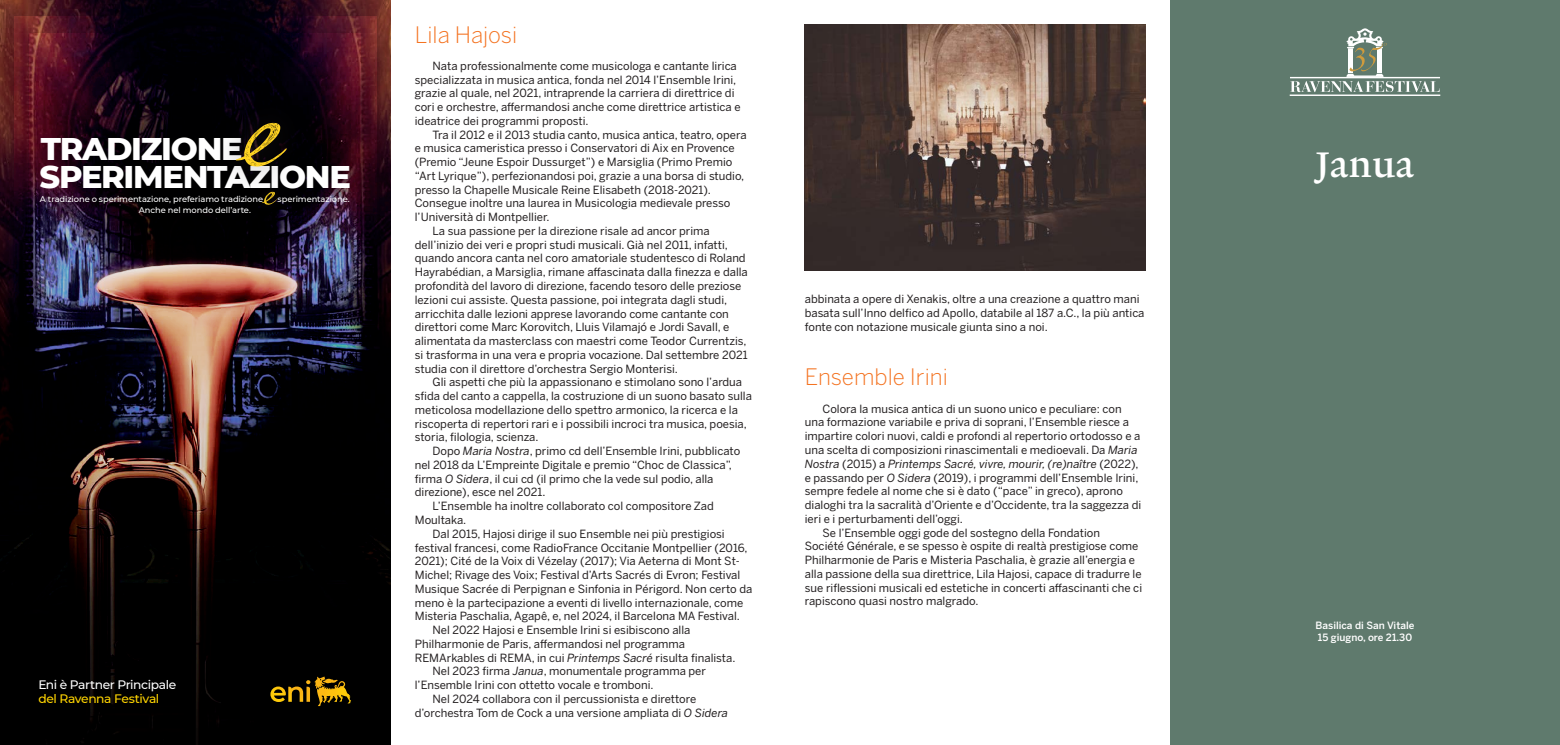
<style>
.page{position:relative;width:1560px;height:745px;background:#fff}
.page>*{position:absolute;margin:0;border:0;box-sizing:border-box;transform-origin:0 0}
.t1{font:37.5px "Lexicon No 1 Roman B";color:#fff}
.t2{font:800 32px "Montserrat";letter-spacing:-.04em;color:#fff}
.t3{font:300 22.5px "Benton Sans";color:#f47321}
.t4{font:500 12.25px "Montserrat";letter-spacing:-.035em;color:#fff}
.t5{font:500 12.25px "Montserrat";letter-spacing:-.03em;color:#ffd500}
.t6{font:11.25px/13.8px "Benton Sans";color:#231f20}
.t7{font:italic 11.25px "Benton Sans";color:#231f20}
.t8{font:500 10px/12px "Benton Sans";color:#fff}
.t9{font:500 8.38px "Montserrat";letter-spacing:-.005em;color:#fff}
.s1{font-style:italic}
.s2{font-style:normal}
</style>
<div class="page">
<div style="left:1169px;top:0;width:390px;height:744px;background:#5f7a6d"></div>
<svg style="left:1289px;top:28px;width:150px;height:68px"></svg>
<img style="left:804px;top:25px;width:340px;height:245px">
<svg style="left:0;top:0;width:390px;height:744px;background:#16070a"></svg>
<svg style="left:14px;top:16px;width:362px;height:711px;background:#14050a"></svg>
<img style="left:29px;top:33px;width:332px;height:675px">
<div style="left:213px;top:95px;width:97px;height:99px;background:#000002"></div>
<svg style="left:235px;top:122px;width:52px;height:44px"></svg>
<div style="left:255px;top:184px;width:29px;height:29px;background:#000001"></div>
<svg style="left:261px;top:191px;width:16px;height:14px"></svg>
<img style="left:314px;top:676px;width:24px;height:12px">
<svg style="left:270px;top:679px;width:40px;height:22px"></svg>
<h2 class="t2" style="left:41px;top:125px;width:203px">TRADIZIONE</h2>
<p class="t9" style="left:40px;top:193px;width:225px">A tradizione o sperimentazione, preferiamo tradizione</p>
<p class="t9" style="left:277px;top:193px;width:74px">sperimentazione.</p>
<p class="t9" style="left:139px;top:204px;width:113px">Anche nel mondo dell’arte.</p>
<h2 class="t2" style="left:40px;top:153px;width:313px">SPERIMENTAZIONE</h2>
<p class="t4" style="left:38px;top:675px;width:139px">Eni è Partner Principale</p>
<p class="t5" style="left:38px;top:689px;width:122px">del Ravenna Festival</p>
<h3 class="t3" style="left:415px;top:21px;width:104px">Lila Hajosi</h3>
<p class="t6" style="left:415px;top:59px;width:327px;text-indent:18px">Nata professionalmente come musicologa e cantante lirica specializzata in musica antica, fonda nel 2014 l’Ensemble Irini, grazie al quale, nel 2021, intraprende la carriera di direttrice di cori e orchestre, affermandosi anche come direttrice artistica e ideatrice dei programmi proposti.</p>
<p class="t6" style="left:432px;top:127px;width:315px">Tra il 2012 e il 2013 studia canto, musica antica, teatro, opera</p>
<p class="t6" style="left:415px;top:141px;width:321px">e musica cameristica presso i Conservatori di Aix en Provence</p>
<p class="t6" style="left:415px;top:155px;width:319px">(Premio “Jeune Espoir Dussurget”) e Marsiglia (Primo Premio</p>
<p class="t6" style="left:415px;top:169px;width:331px">“Art Lyrique”), perfezionandosi poi, grazie a una borsa di studio,</p>
<p class="t6" style="left:415px;top:182px;width:298px">presso la Chapelle Musicale Reine Elisabeth (2018-2021).</p>
<p class="t6" style="left:415px;top:196px;width:317px">Consegue inoltre una laurea in Musicologia medievale presso</p>
<p class="t6" style="left:415px;top:210px;width:136px">l’Università di Montpellier.</p>
<p class="t6" style="left:432px;top:224px;width:279px">La sua passione per la direzione risale ad ancor prima</p>
<p class="t6" style="left:415px;top:237px;width:314px">dell’inizio dei veri e propri studi musicali. Già nel 2011, infatti,</p>
<p class="t6" style="left:415px;top:251px;width:332px">quando ancora canta nel coro amatoriale studentesco di Roland</p>
<p class="t6" style="left:415px;top:265px;width:334px">Hayrabédian, a Marsiglia, rimane affascinata dalla finezza e dalla</p>
<p class="t6" style="left:415px;top:279px;width:328px">profondità del lavoro di direzione, facendo tesoro delle preziose</p>
<p class="t6" style="left:415px;top:292px;width:314px">lezioni cui assiste. Questa passione, poi integrata dagli studi,</p>
<p class="t6" style="left:415px;top:306px;width:315px">arricchita dalle lezioni apprese lavorando come cantante con</p>
<p class="t6" style="left:415px;top:320px;width:316px">direttori come Marc Korovitch, Lluis Vilamajó e Jordi Savall, e</p>
<p class="t6" style="left:415px;top:334px;width:333px">alimentata da masterclass con maestri come Teodor Currentzis,</p>
<p class="t6" style="left:415px;top:347px;width:334px">si trasforma in una vera e propria vocazione. Dal settembre 2021</p>
<p class="t6" style="left:415px;top:361px;width:265px">studia con il direttore d’orchestra Sergio Monterisi.</p>
<p class="t6" style="left:432px;top:375px;width:311px">Gli aspetti che più la appassionano e stimolano sono l’ardua</p>
<p class="t6" style="left:415px;top:389px;width:338px">sfida del canto a cappella, la costruzione di un suono basato sulla</p>
<p class="t6" style="left:415px;top:402px;width:324px">meticolosa modellazione dello spettro armonico, la ricerca e la</p>
<p class="t6" style="left:415px;top:416px;width:333px">riscoperta di repertori rari e i possibili incroci tra musica, poesia,</p>
<p class="t6" style="left:415px;top:430px;width:125px">storia, filologia, scienza.</p>
<p class="t6" style="left:432px;top:444px;width:309px">Dopo <span class="s1">Maria Nostra</span>, primo cd dell’Ensemble Irini, pubblicato</p>
<p class="t6" style="left:415px;top:457px;width:318px">nel 2018 da L’Empreinte Digitale e premio “Choc de Classica”,</p>
<p class="t6" style="left:415px;top:471px;width:300px">firma <span class="s1">O Sidera</span>, il cui cd (il primo che la vede sul podio, alla</p>
<p class="t6" style="left:415px;top:485px;width:132px">direzione), esce nel 2021.</p>
<p class="t6" style="left:432px;top:499px;width:283px">L’Ensemble ha inoltre collaborato col compositore Zad</p>
<p class="t6" style="left:415px;top:512px;width:53px">Moultaka.</p>
<p class="t6" style="left:432px;top:526px;width:294px">Dal 2015, Hajosi dirige il suo Ensemble nei più prestigiosi</p>
<p class="t6" style="left:415px;top:540px;width:334px">festival francesi, come RadioFrance Occitanie Montpellier (2016,</p>
<p class="t6" style="left:415px;top:554px;width:326px">2021); Cité de la Voix di Vézelay (2017); Via Aeterna di Mont St-</p>
<p class="t6" style="left:415px;top:567px;width:327px">Michel; Rivage des Voix; Festival d’Arts Sacrés di Evron; Festival</p>
<p class="t6" style="left:415px;top:581px;width:339px">Musique Sacrée di Perpignan e Sinfonia in Périgord. Non certo da</p>
<p class="t6" style="left:415px;top:595px;width:330px">meno è la partecipazione a eventi di livello internazionale, come</p>
<p class="t6" style="left:415px;top:609px;width:326px">Misteria Paschalia, Agapê, e, nel 2024, il Barcelona MA Festival.</p>
<p class="t6" style="left:432px;top:622px;width:259px">Nel 2022 Hajosi e Ensemble Irini si esibiscono alla</p>
<p class="t6" style="left:415px;top:636px;width:272px">Philharmonie de Paris, affermandosi nel programma</p>
<p class="t6" style="left:415px;top:650px;width:322px">REMArkables di REMA, in cui <span class="s1">Printemps Sacré</span> risulta finalista.</p>
<p class="t6" style="left:432px;top:663px;width:275px">Nel 2023 firma <span class="s1">Janua</span>, monumentale programma per</p>
<p class="t6" style="left:415px;top:677px;width:240px">l’Ensemble Irini con ottetto vocale e tromboni.</p>
<p class="t6" style="left:432px;top:691px;width:265px">Nel 2024 collabora con il percussionista e direttore</p>
<p class="t6" style="left:415px;top:705px;width:315px">d’orchestra Tom de Cock a una versione ampliata di <span class="s1">O Sidera</span></p>
<p class="t6" style="left:804px;top:292px;width:341px">abbinata a opere di Xenakis, oltre a una creazione a quattro mani basata sull’Inno delfico ad Apollo, databile al 187 a.C., la più antica fonte con notazione musicale giunta sino a noi.</p>
<h3 class="t3" style="left:804px;top:364px;width:144px">Ensemble Irini</h3>
<p class="t6" style="left:822px;top:401px;width:300px">Colora la musica antica di un suono unico e peculiare: con</p>
<p class="t6" style="left:804px;top:415px;width:326px">una formazione variabile e priva di soprani, l’Ensemble riesce a</p>
<p class="t6" style="left:804px;top:429px;width:337px">impartire colori nuovi, caldi e profondi al repertorio ortodosso e a</p>
<p class="t6" style="left:804px;top:442px;width:334px">una scelta di composizioni rinascimentali e medioevali. Da <span class="s1">Maria</span></p>
<p class="t7" style="left:804px;top:456px;width:335px">Nostra <span class="s2">(2015) a</span> Printemps Sacré, vivre, mourir, (re)naître <span class="s2">(2022),</span></p>
<p class="t6" style="left:804px;top:470px;width:335px">e passando per <span class="s1">O Sidera</span> (2019), i programmi dell’Ensemble Irini,</p>
<p class="t6" style="left:804px;top:484px;width:319px">sempre fedele al nome che si è dato (“pace” in greco), aprono</p>
<p class="t6" style="left:804px;top:497px;width:338px">dialoghi tra la sacralità d’Oriente e d’Occidente, tra la saggezza di</p>
<p class="t6" style="left:804px;top:511px;width:160px">ieri e i perturbamenti dell’oggi.</p>
<p class="t6" style="left:822px;top:525px;width:279px">Se l’Ensemble oggi gode del sostegno della Fondation</p>
<p class="t6" style="left:804px;top:539px;width:335px">Société Générale, e se spesso è ospite di realtà prestigiose come</p>
<p class="t6" style="left:804px;top:552px;width:332px">Philharmonie de Paris e Misteria Paschalia, è grazie all’energia e</p>
<p class="t6" style="left:804px;top:566px;width:338px">alla passione della sua direttrice, Lila Hajosi, capace di tradurre le</p>
<p class="t6" style="left:804px;top:580px;width:339px">sue riflessioni musicali ed estetiche in concerti affascinanti che ci</p>
<p class="t6" style="left:804px;top:594px;width:175px">rapiscono quasi nostro malgrado.</p>
<h1 class="t1" style="left:1315px;top:143px;width:100px">Janua</h1>
<p class="t8" style="left:1315px;top:618px;width:100px">Basilica di San Vitale<br>15 giugno, ore 21.30</p>
</div>
